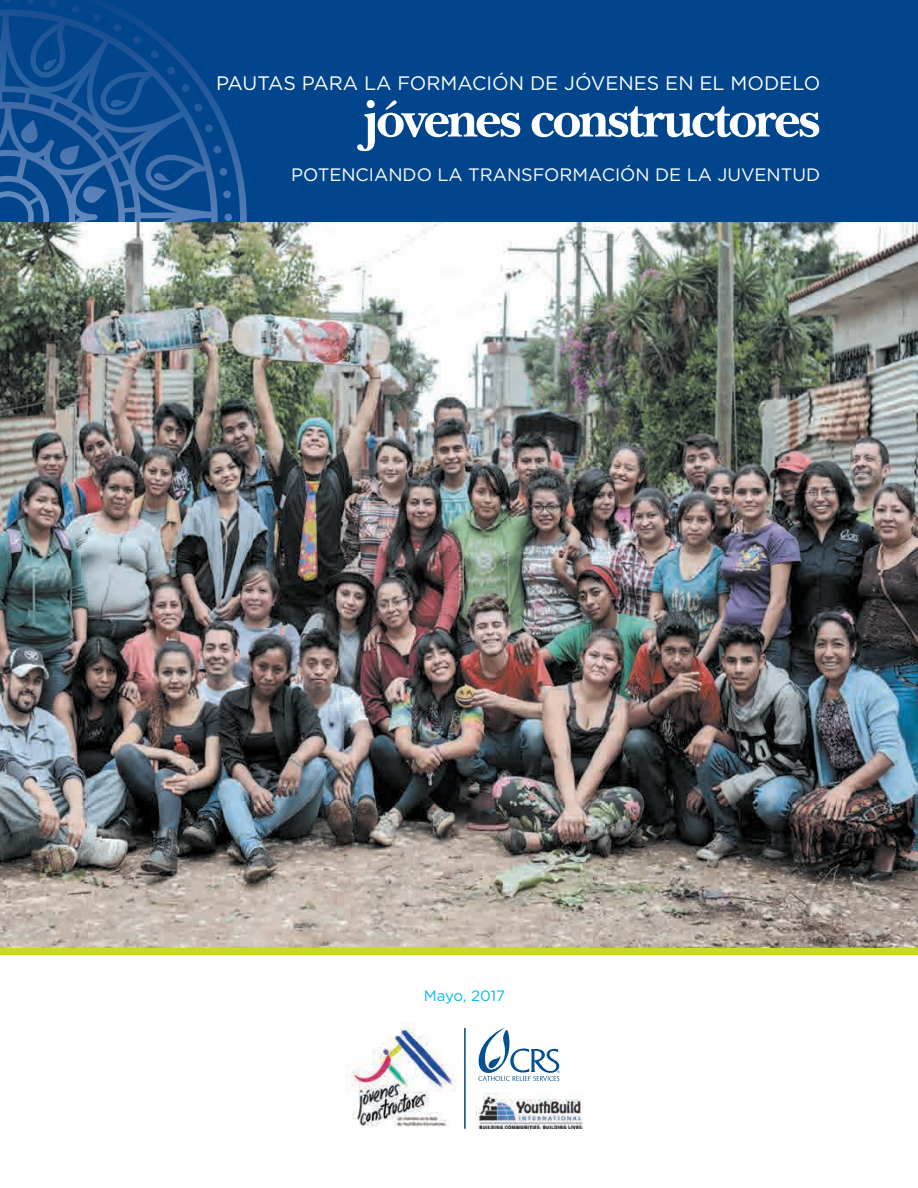
<style>
.page{position:relative;width:918px;height:1188px;background:#fff}
.page>*{position:absolute;margin:0;border:0;box-sizing:border-box;transform-origin:0 0}
.t1{font:700 54px "New Baskerville Std";letter-spacing:-.05em;color:#fff}
.t2{font:19.5px "Gotham";color:#fff}
.Subtitle{font:18px "Gotham";color:#fff}
.Subtitle-2{font:15px "Gotham";color:#02bce8}
</style>
<div class="page">
<div style="left:0;top:0;width:918px;height:222px;background:#01468c"></div>
<svg style="left:4px;top:0;width:7px;height:3px"></svg>
<svg style="left:0;top:9px;width:20px;height:214px"></svg>
<svg style="left:20px;top:0;width:227px;height:222px"></svg>
<img style="left:1px;top:222px;width:916px;height:726px">
<div style="left:0;top:948px;width:918px;height:7px;background:#c8d82c"></div>
<svg style="left:478px;top:1028px;width:81px;height:53px"></svg>
<img style="left:346px;top:1023px;width:110px;height:104px">
<img style="left:476px;top:1093px;width:107px;height:36px">
<hr style="left:464px;top:1028px;width:2px;height:101px;background:#01468c">
<p class="t2" style="left:216px;top:71px;width:606px">PAUTAS PARA LA FORMACIÓN DE JÓVENES EN EL MODELO</p>
<p class="t1" style="left:364px;top:87px;width:458px">jóvenes constructores</p>
<p class="Subtitle" style="left:291px;top:163px;width:531px">POTENCIANDO LA TRANSFORMACIÓN DE LA JUVENTUD</p>
<p class="Subtitle-2" style="left:424px;top:986px;width:83px">Mayo, 2017</p>
</div>
